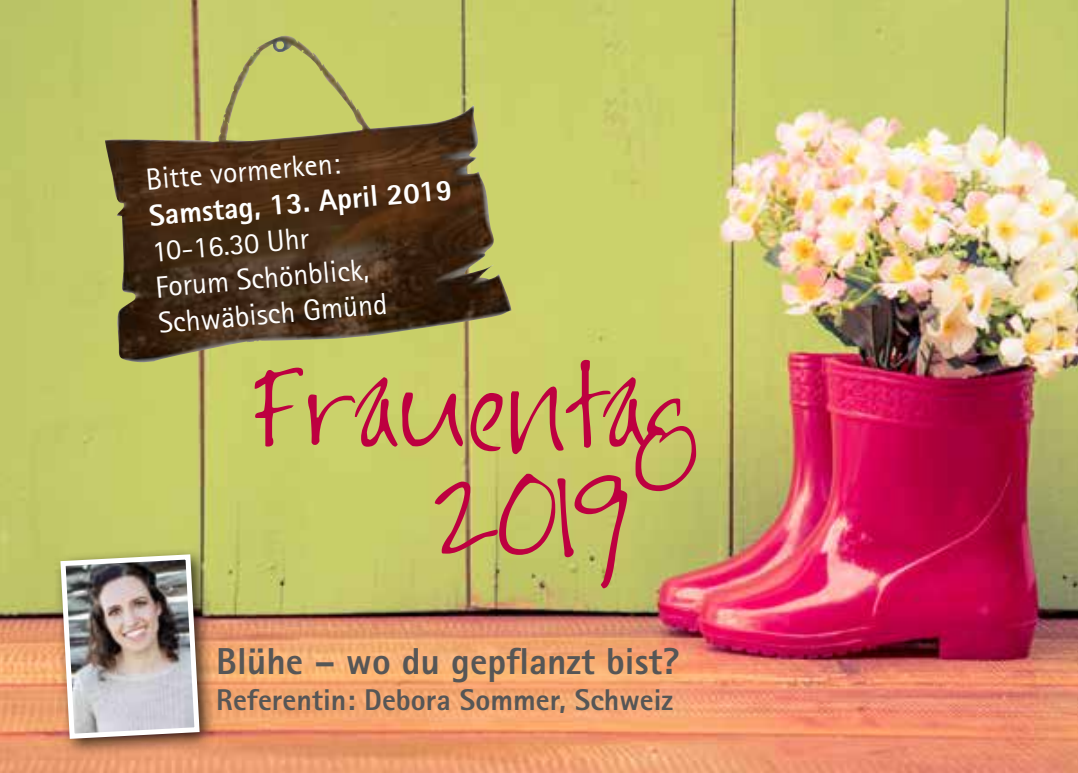
<style>
.page{position:relative;width:1078px;height:773px;background:#fff}
.page>*{position:absolute;margin:0;border:0;box-sizing:border-box;transform-origin:0 0}
.t1{font:90px/108px "Jayne Print Hand";color:#bd0040}
.t2{font:800 37.5px "Rotis Sans Serif Pro";color:#565656}
.t3{font:30px/36px "Agfa Rotis Sans Serif";color:#fff}
.t4{font:800 30px "Rotis Sans Serif Pro";color:#565656}
.t5{font:800 30px "Rotis Sans Serif Pro";color:#fff}
</style>
<div class="page">
<img style="left:0;top:0;width:1077px;height:772px">
<img style="left:105px;top:35px;width:406px;height:327px">
<div style="left:53px;top:546px;width:164px;height:211px;background:#000;opacity:.75"></div>
<img style="left:58px;top:551px;width:144px;height:190px">
<p class="t3" style="left:144px;top:161px;width:196px;rotate:-5deg">Bitte vormerken:</p>
<p class="t5" style="left:147px;top:196px;width:305px;rotate:-5deg">Samstag, 13. April 2019</p>
<p class="t3" style="left:151px;top:233px;width:231px;rotate:-5deg">10-16.30 Uhr<br>Forum Schönblick,<br>Schwäbisch Gmünd</p>
<h1 class="t1" style="left:433px;top:360px;width:265px;text-indent:-180px">Frauentag<br>2019</h1>
<p class="t2" style="left:216px;top:637px;width:465px">Blühe – wo du gepflanzt bist?</p>
<p class="t4" style="left:216px;top:680px;width:458px">Referentin: Debora Sommer, Schweiz</p>
</div>
